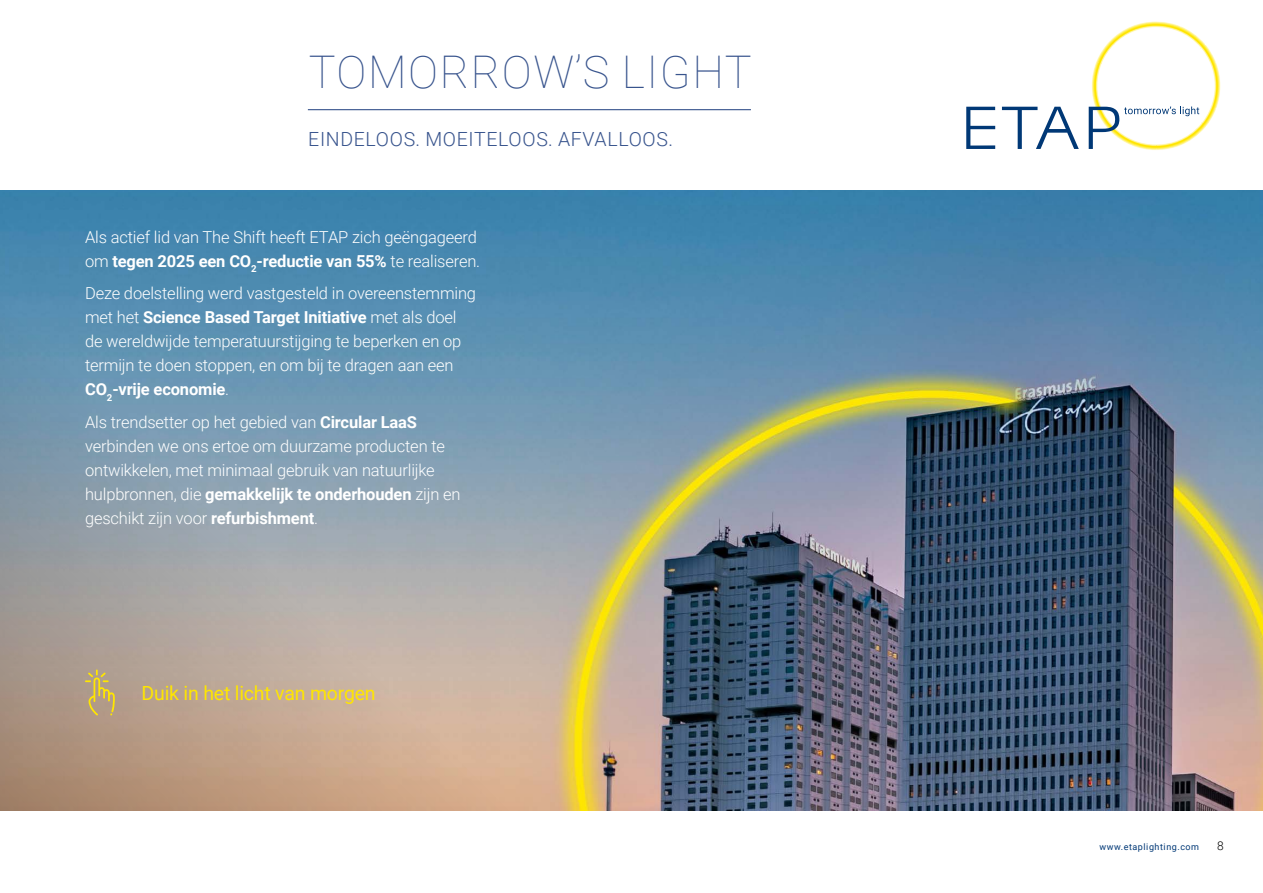
<style>
.page{position:relative;width:1263px;height:893px;background:#fff}
.page>*{position:absolute;margin:0;border:0;box-sizing:border-box;transform-origin:0 0}
.t1{font:100 45px "Roboto";letter-spacing:.035em;color:#38548d}
.t2{font:300 19.5px "Roboto";letter-spacing:.035em;color:#38548d}
.t3{font:19.5px "Roboto";letter-spacing:-.01em;color:#ffe600}
.t4{font:300 16.5px/24px "Roboto";letter-spacing:-.01em;color:#fff}
.t5{font:300 12px "Roboto";color:#000}
.t6{font:9px "Roboto";letter-spacing:.06em;color:#003876}
.s1{font-weight:700}
</style>
<div class="page">
<svg style="left:966px;top:107px;width:29px;height:42px"></svg>
<svg style="left:1002px;top:107px;width:77px;height:42px"></svg>
<svg style="left:1089px;top:21px;width:132px;height:129px"></svg>
<img style="left:0;top:190px;width:1263px;height:620px">
<img style="left:0;top:191px;width:1141px;height:619px">
<hr style="left:308px;top:109px;width:443px;height:1px;background:#38548d">
<svg style="left:85px;top:669px;width:30px;height:46px"></svg>
<h1 class="t1" style="left:309px;top:41px;width:445px">TOMORROW’S LIGHT</h1>
<p class="t2" style="left:308px;top:125px;width:366px">EINDELOOS. MOEITELOOS. AFVALLOOS.</p>
<p class="t4" style="left:85px;top:224px;width:397px">Als actief lid van The Shift heeft ETAP zich geëngageerd om <span class="s1">tegen 2025 een CO</span><sub>2</sub><span class="s1">-reductie van 55%</span> te realiseren.</p>
<p class="t4" style="left:85px;top:281px;width:393px">Deze doelstelling werd vastgesteld in overeenstemming met het <span class="s1">Science Based Target Initiative</span> met als doel de wereldwijde temperatuurstijging te beperken en op termijn te doen stoppen, en om bij te dragen aan een <span class="s1">CO</span><sub>2</sub><span class="s1">-vrije economie</span>.</p>
<p class="t4" style="left:85px;top:409px;width:377px">Als trendsetter op het gebied van <span class="s1">Circular LaaS </span>verbinden we ons ertoe om duurzame producten te ontwikkelen, met minimaal gebruik van natuurlijke hulpbronnen, die <span class="s1">gemakkelijk te onderhouden</span> zijn en geschikt zijn voor <span class="s1">refurbishment</span>.</p>
<p class="t3" style="left:142px;top:679px;width:236px">Duik in het licht van morgen</p>
<p class="t6" style="left:1099px;top:841px;width:101px">www.etaplighting.com</p>
<p class="t5" style="left:1217px;top:838px;width:8px">8</p>
</div>
